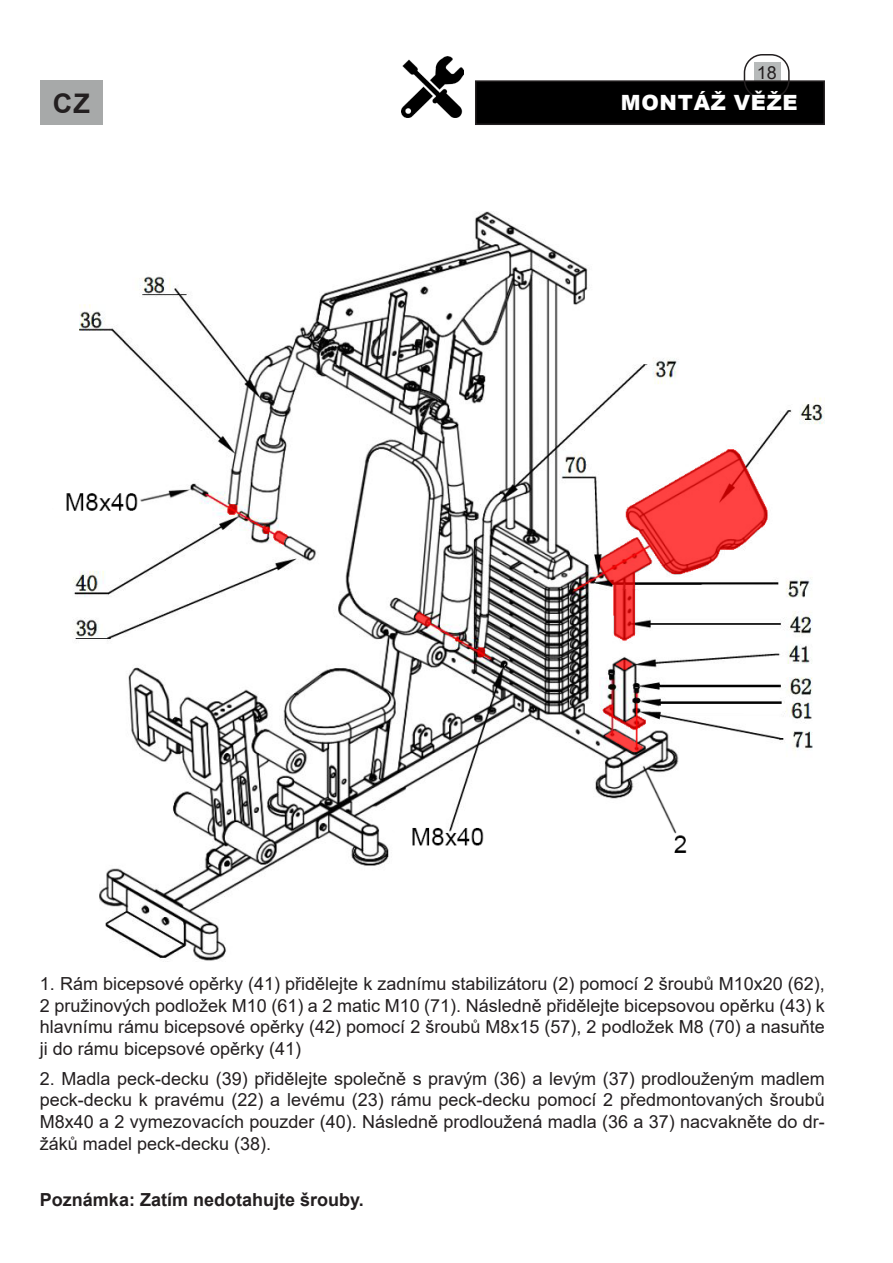
<style>
.page{position:relative;width:893px;height:1263px;background:#fff}
.page>*{position:absolute;margin:0;border:0;box-sizing:border-box;transform-origin:0 0}
.t1{font:700 27px "Arial";color:#231f20}
.Title_2_-_List{font:900 21px "Arial";letter-spacing:.035em;color:#fff}
.Nadpisy{font:18px/21.6px "Arial";color:#231f20;text-align:justify}
.t2{font:700 18px "Arial";color:#231f20}
</style>
<div class="page">
<div style="left:754px;top:62px;width:26px;height:21px;background:#b7baba"></div>
<div style="left:476px;top:81px;width:348px;height:43px;background:#000"></div>
<div style="left:475px;top:80px;width:350px;height:45px;border:2px solid #231f20"></div>
<div style="left:744px;top:54px;width:46px;height:45px;border:2px solid #231f20;border-radius:18px"></div>
<img style="left:402px;top:56px;width:61px;height:61px">
<div style="left:40px;top:80px;width:63px;height:45px;background:#a7a9a9"></div>
<img style="left:66px;top:211px;width:759px;height:751px">
<p class="t1" style="left:53px;top:84px;width:38px">CZ</p>
<p class="Nadpisy" style="left:757px;top:61px;width:22px">18</p>
<p class="Title_2_-_List" style="left:621px;top:87px;width:178px">MONTÁŽ VĚŽE</p>
<p class="Nadpisy" style="left:40px;top:973px;width:786px">1. Rám bicepsové opěrky (41) přidělejte k zadnímu stabilizátoru (2) pomocí 2 šroubů M10x20 (62), 2 pružinových podložek M10 (61) a 2 matic M10 (71). Následně přidělejte bicepsovou opěrku (43) k hlavnímu rámu bicepsové opěrky (42) pomocí 2 šroubů M8x15 (57), 2 podložek M8 (70) a nasuňte ji do rámu bicepsové opěrky (41)</p>
<p class="Nadpisy" style="left:40px;top:1067px;width:786px">2. Madla peck-decku (39) přidělejte společně s pravým (36) a levým (37) prodlouženým madlem peck-decku k pravému (22) a levému (23) rámu peck-decku pomocí 2 předmontovaných šroubů M8x40 a 2 vymezovacích pouzder (40). Následně prodloužená madla (36 a 37) nacvakněte do dr&shy;žáků madel peck-decku (38).</p>
<p class="t2" style="left:40px;top:1186px;width:325px">Poznámka: Zatím nedotahujte šrouby.</p>
</div>
